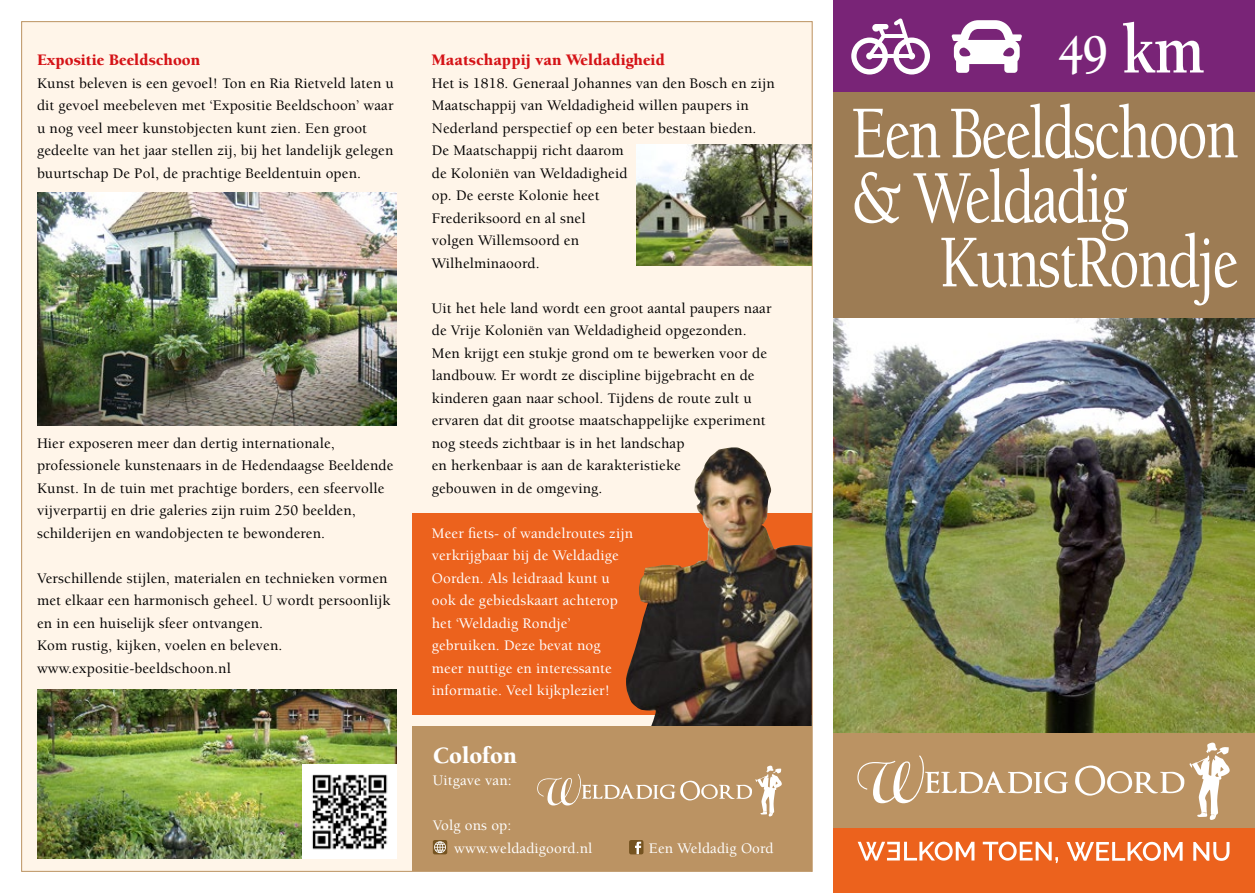
<style>
.page{position:relative;width:1255px;height:893px;background:#fff}
.page>*{position:absolute;margin:0;border:0;box-sizing:border-box;transform-origin:0 0}
.Kop{font:500 76.5px/64.5px "Berkeley";letter-spacing:-.035em;color:#fff;scale:.77 1}
.Kop-2{font:700 57px "Berkeley";color:#fff;scale:.85 1}
.Tussenkop_tekst{font:900 24px "Berkeley";color:#fff}
.Tussenkop_tekst-2{font:900 16.5px "Berkeley";color:#d51317}
.tekst{font:500 15px/22.5px "Berkeley";letter-spacing:.01em;color:#000}
.tekst-2{font:500 15px/22.5px "Berkeley";letter-spacing:.01em;color:#fff}
.s1{font-size:72px}
</style>
<div class="page">
<div style="left:21px;top:21px;width:791px;height:851px;background:#fff5e9"></div>
<div style="left:412px;top:514px;width:399px;height:201px;background:#ec621d"></div>
<img style="left:626px;top:447px;width:185px;height:279px">
<div style="left:833px;top:92px;width:421px;height:226px;background:#9d7c54"></div>
<img style="left:833px;top:318px;width:421px;height:415px">
<div style="left:833px;top:0;width:421px;height:92px;background:#792477"></div>
<div style="left:833px;top:733px;width:421px;height:160px;background:#bb9363"></div>
<div style="left:833px;top:828px;width:421px;height:65px;background:#ec621d"></div>
<svg style="left:857px;top:755px;width:210px;height:48px"></svg>
<svg style="left:1075px;top:743px;width:154px;height:77px"></svg>
<svg style="left:857px;top:842px;width:200px;height:21px"></svg>
<svg style="left:1066px;top:842px;width:163px;height:19px"></svg>
<img style="left:636px;top:144px;width:175px;height:121px">
<img style="left:37px;top:193px;width:359px;height:232px">
<img style="left:37px;top:690px;width:359px;height:168px">
<div style="left:412px;top:726px;width:399px;height:145px;background:#bb9363"></div>
<svg style="left:537px;top:766px;width:244px;height:50px"></svg>
<div style="left:433px;top:840px;width:14px;height:14px;background:#755320;border-radius:2px"></div>
<svg style="left:434px;top:841px;width:12px;height:12px"></svg>
<div style="left:629px;top:840px;width:14px;height:14px;background:#755320;border-radius:2px"></div>
<svg style="left:635px;top:841px;width:6px;height:13px"></svg>
<img style="left:303px;top:764px;width:93px;height:94px">
<svg style="left:851px;top:18px;width:79px;height:57px"></svg>
<svg style="left:951px;top:20px;width:71px;height:53px"></svg>
<p class="Tussenkop_tekst-2" style="left:37px;top:51px;width:165px">Expositie Beeldschoon</p>
<p class="tekst" style="left:37px;top:72px;width:358px">Kunst beleven is een gevoel! Ton en Ria Rietveld laten u dit gevoel meebeleven met ‘Expositie Beeldschoon’ waar u nog veel meer kunstobjecten kunt zien. Een groot gedeelte van het jaar stellen zij, bij het landelijk gelegen buurtschap De Pol, de prachtige Beeldentuin open.</p>
<p class="tekst" style="left:37px;top:432px;width:358px">Hier exposeren meer dan dertig internationale, professionele kunstenaars in de Hedendaagse Beeldende Kunst. In de tuin met prachtige borders, een sfeervolle vijverpartij en drie galeries zijn ruim 250 beelden, schilderijen en wandobjecten te bewonderen.</p>
<p class="tekst" style="left:37px;top:567px;width:355px">Verschillende stijlen, materialen en technieken vormen met elkaar een harmonisch geheel. U wordt persoonlijk en in een huiselijk sfeer ontvangen.<br>Kom rustig, kijken, voelen en beleven. www.expositie-beeldschoon.nl</p>
<p class="Tussenkop_tekst-2" style="left:432px;top:51px;width:235px">Maatschappij van Weldadigheid</p>
<p class="tekst" style="left:432px;top:72px;width:344px">Het is 1818. Generaal Johannes van den Bosch en zijn Maatschappij van Weldadigheid willen paupers in Nederland perspectief op een beter bestaan bieden.<br>De Maatschappij richt daarom<br>de Koloniën van Weldadigheid<br>op. De eerste Kolonie heet<br>Frederiksoord en al snel<br>volgen Willemsoord en<br>Wilhelminaoord.</p>
<p class="tekst" style="left:432px;top:297px;width:341px">Uit het hele land wordt een groot aantal paupers naar de Vrije Koloniën van Weldadigheid opgezonden.<br>Men krijgt een stukje grond om te bewerken voor de landbouw. Er wordt ze discipline bijgebracht en de kinderen gaan naar school. Tijdens de route zult u ervaren dat dit grootse maatschappelijke experiment nog steeds zichtbaar is in het landschap<br>en herkenbaar is aan de karakteristieke<br>gebouwen in de omgeving.</p>
<p class="tekst-2" style="left:432px;top:522px;width:203px">Meer fiets- of wandelroutes zijn verkrijgbaar bij de Weldadige<br>Oorden. Als leidraad kunt u ook de gebiedskaart achterop het ‘Weldadig Rondje’ gebruiken. Deze bevat nog meer nuttige en interessante informatie. Veel kijkplezier!</p>
<p class="Tussenkop_tekst" style="left:433px;top:742px;width:86px">Colofon</p>
<p class="tekst-2" style="left:433px;top:769px;width:80px">Uitgave van:</p>
<p class="tekst-2" style="left:433px;top:814px;width:80px">Volg ons op:</p>
<p class="tekst-2" style="left:454px;top:837px;width:140px">www.weldadigoord.nl</p>
<p class="tekst-2" style="left:649px;top:837px;width:126px">Een Weldadig Oord</p>
<p class="Kop-2" style="left:1057px;top:24px;width:174px">49 <span class="s1">km</span></p>
<p class="Kop" style="left:851px;top:103px;width:504px">Een Beeldschoon &amp; Weldadig</p>
<p class="Kop" style="left:939px;top:232px;width:390px">KunstRondje</p>
</div>
